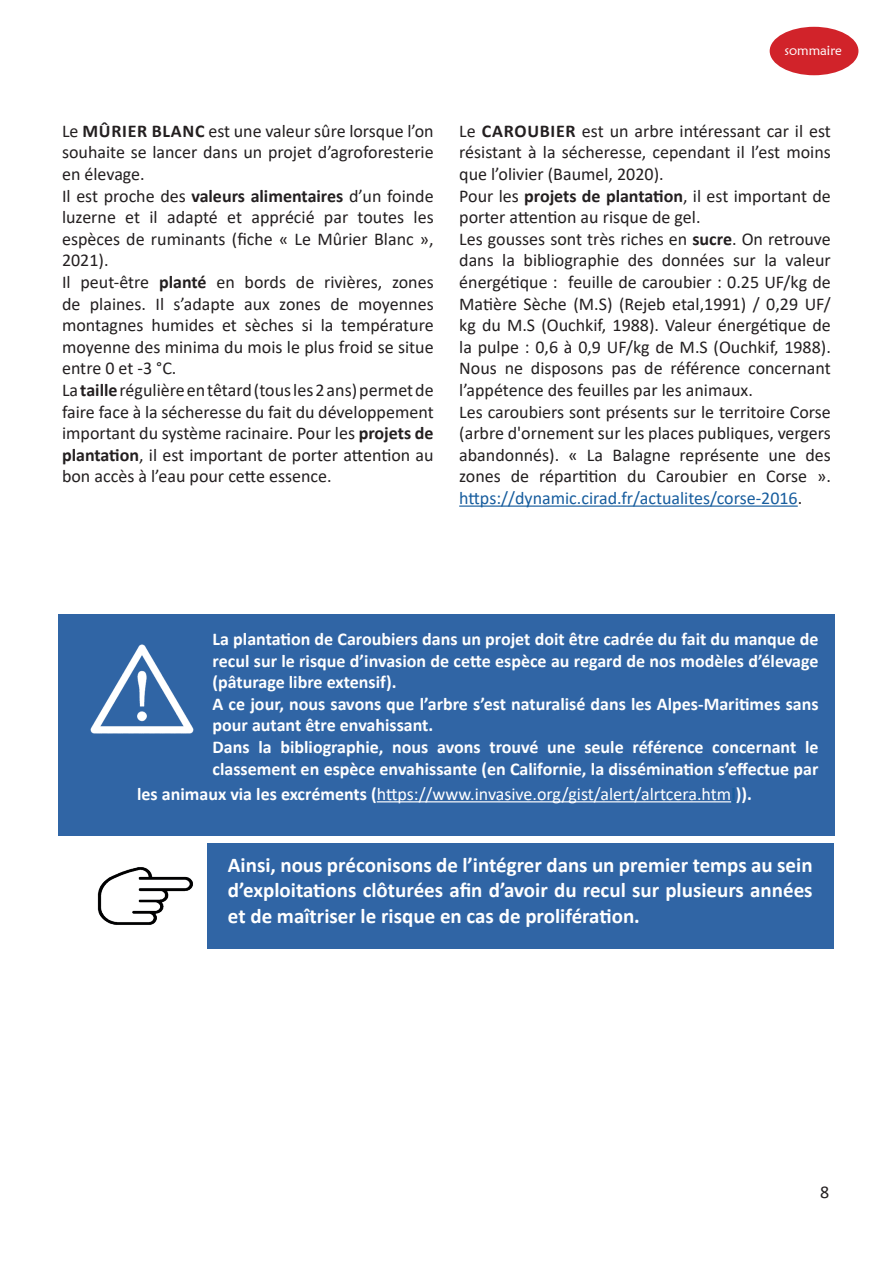
<style>
.page{position:relative;width:893px;height:1263px;background:#fff}
.page>*{position:absolute;margin:0;border:0;box-sizing:border-box;transform-origin:0 0}
.t1{font:700 21px/25.2px "Calibri";color:#fff;text-align:justify}
.t2{font:18px/21.6px "Calibri";color:#231f20}
.t3{font:700 18px/21.6px "Calibri";color:#fff}
.t4{font:18px "Calibri";color:#fff}
.t5{font:13.5px "Maiandra GD";color:#fff}
.s1{font-weight:700}
.s2{color:#175d9e}
.s3{font-weight:700;color:#175d9e}
</style>
<div class="page">
<hr style="left:459px;top:505px;width:339px;height:2px;background:#175d9e">
<div style="left:58px;top:614px;width:777px;height:222px;background:#3065a5"></div>
<hr style="left:377px;top:801px;width:354px;height:1px;background:#fff">
<img style="left:90px;top:644px;width:104px;height:90px">
<img style="left:97px;top:867px;width:96px;height:58px">
<div style="left:207px;top:843px;width:627px;height:106px;background:#3065a5"></div>
<div style="left:770px;top:27px;width:88px;height:48px;background:#d1232a;border-radius:50%"></div>
<p class="t5" style="left:784px;top:42px;width:59px">sommaire</p>
<p class="t2" style="left:62px;top:120px;width:373px">Le <span class="s1">MÛRIER BLANC</span> est une valeur sûre lorsque l’on souhaite se lancer dans un projet d’agroforesterie en élevage.<br>Il est proche des <span class="s1">valeurs alimentaires</span> d’un foinde luzerne et il adapté et apprécié par toutes les espèces de ruminants (fiche « Le Mûrier Blanc », 2021).<br>Il peut-être <span class="s1">planté</span> en bords de rivières, zones de plaines. Il s’adapte aux zones de moyennes montagnes humides et sèches si la température moyenne des minima du mois le plus froid se situe entre 0 et -3 °C.<br>La <span class="s1">taille</span> régulière en têtard (tous les 2 ans) permet de faire face à la sécheresse du fait du développement important du système racinaire. Pour les <span class="s1">projets de plantation</span>, il est important de porter attention au bon accès à l’eau pour cette essence.</p>
<p class="t2" style="left:459px;top:120px;width:373px">Le <span class="s1">CAROUBIER</span> est un arbre intéressant car il est résistant à la sécheresse, cependant il l’est moins que l’olivier (Baumel, 2020).<br>Pour les <span class="s1">projets de plantation</span>, il est important de porter attention au risque de gel.<br>Les gousses sont très riches en <span class="s1">sucre</span>. On retrouve dans la bibliographie des données sur la valeur énergétique : feuille de caroubier : 0.25 UF/kg de Matière Sèche (M.S) (Rejeb etal,1991) / 0,29 UF/ kg du M.S (Ouchkif, 1988). Valeur énergétique de la pulpe : 0,6 à 0,9 UF/kg de M.S (Ouchkif, 1988).<br>Nous ne disposons pas de référence concernant l’appétence des feuilles par les animaux.<br>Les caroubiers sont présents sur le territoire Corse (arbre d'ornement sur les places publiques, vergers abandonnés). « La Balagne représente une des zones de répartition du Caroubier en Corse ». <span class="s2">https://dynamic.cirad.fr/actualites/corse-2016</span>.</p>
<p class="t3" style="left:213px;top:628px;width:607px">La plantation de Caroubiers dans un projet doit être cadrée du fait du manque de recul sur le risque d’invasion de cette espèce au regard de nos modèles d’élevage (pâturage libre extensif).<br>A ce jour, nous savons que l’arbre s’est naturalisé dans les Alpes-Maritimes sans pour autant être envahissant.<br>Dans la bibliographie, nous avons trouvé une seule référence concernant le classement en espèce envahissante (en Californie, la dissémination s’effectue par</p>
<p class="t4" style="left:137px;top:781px;width:616px"><span class="s1">les animaux via les excréments (</span>https://www.invasive.org/gist/alert/alrtcera.htm<span class="s3">l</span><span class="s1">)).</span></p>
<p class="t1" style="left:228px;top:852px;width:586px">Ainsi, nous préconisons de l’intégrer dans un premier temps au sein d’exploitations clôturées afin d’avoir du recul sur plusieurs années et de maîtriser le risque en cas de prolifération.</p>
<p class="t2" style="left:820px;top:1180px;width:11px">8</p>
</div>
